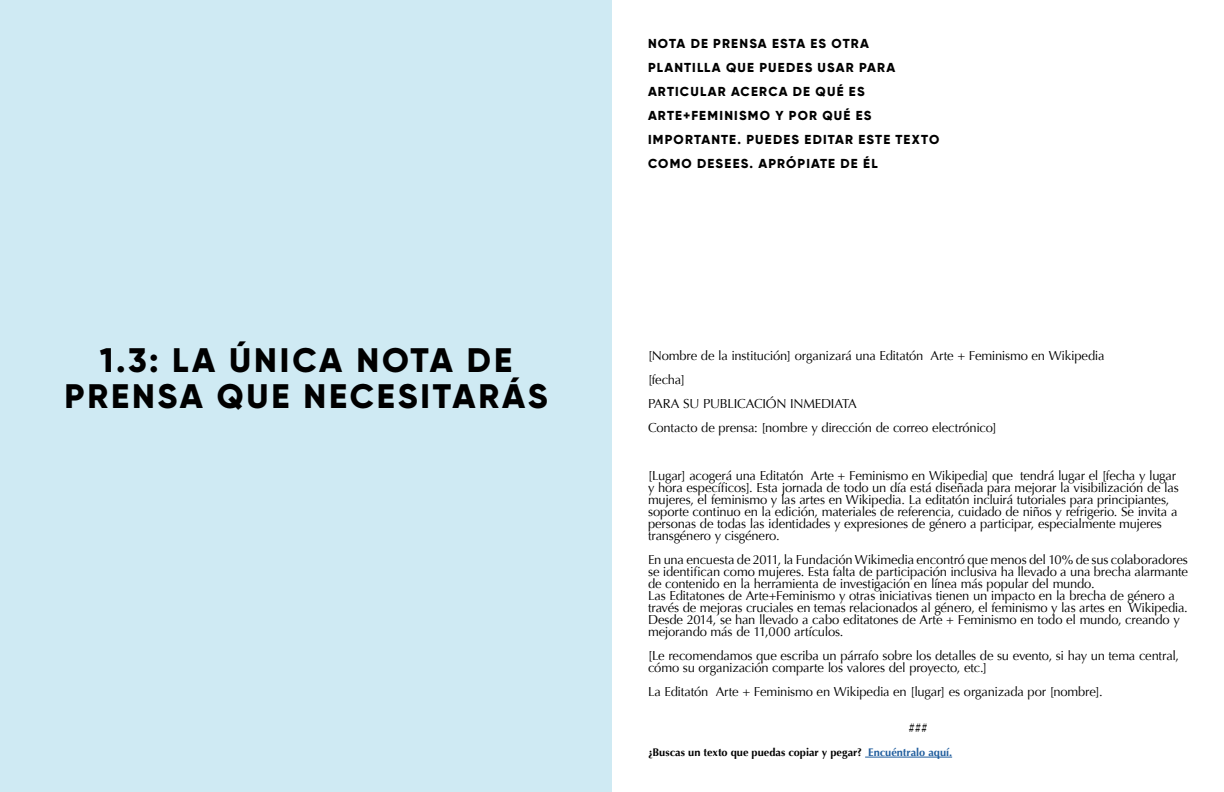
<style>
.page{position:relative;width:1224px;height:792px;background:#fff}
.page>*{position:absolute;margin:0;border:0;box-sizing:border-box;transform-origin:0 0}
.t1{font:800 34px/36px "Gilroy";letter-spacing:.085em;color:#000;text-align:center}
.t2{font:13px/12px "Optima";letter-spacing:-.015em;color:#000}
.t3{font:800 13px/24px "Gilroy";letter-spacing:.09em;color:#000}
.t4{font:700 11px "Optima";color:#000}
.s1{color:#215e9e}
</style>
<div class="page">
<div style="left:0;top:0;width:612px;height:792px;background:#cfeaf3"></div>
<hr style="left:865px;top:757px;width:87px;height:1px;background:#215e9e">
<h1 class="t1" style="left:64px;top:342px;width:485px">1.3: LA ÚNICA NOTA DE<br>PRENSA QUE NECESITARÁS</h1>
<p class="t3" style="left:648px;top:31px;width:293px">NOTA DE PRENSA ESTA ES OTRA<br>PLANTILLA QUE PUEDES USAR PARA<br>ARTICULAR ACERCA DE QUÉ ES<br>ARTE+FEMINISMO Y POR QUÉ ES<br>IMPORTANTE. PUEDES EDITAR ESTE TEXTO<br>COMO DESEES. APRÓPIATE DE ÉL</p>
<p class="t2" style="left:648px;top:344px;width:458px;line-height:24px">[Nombre de la institución] organizará una Editatón Arte + Feminismo en Wikipedia [fecha]<br>PARA SU PUBLICACIÓN INMEDIATA<br>Contacto de prensa: [nombre y dirección de correo electrónico]</p>
<p class="t2" style="left:648px;top:470px;width:532px">[Lugar] acogerá una Editatón Arte + Feminismo en Wikipedia] que tendrá lugar el [fecha y lugar y hora específicos]. Esta jornada de todo un día está diseñada para mejorar la visibilización de las mujeres, el feminismo y las artes en Wikipedia. La editatón incluirá tutoriales para principiantes, soporte continuo en la edición, materiales de referencia, cuidado de niños y refrigerio. Se invita a personas de todas las identidades y expresiones de género a participar, especialmente mujeres transgénero y cisgénero.</p>
<p class="t2" style="left:648px;top:554px;width:542px">En una encuesta de 2011, la Fundación Wikimedia encontró que menos del 10% de sus colaboradores se identifican como mujeres. Esta falta de participación inclusiva ha llevado a una brecha alarmante de contenido en la herramienta de investigación en línea más popular del mundo.<br>Las Editatones de Arte+Feminismo y otras iniciativas tienen un impacto en la brecha de género a través de mejoras cruciales en temas relacionados al género, el feminismo y las artes en Wikipedia.<br>Desde 2014, se han llevado a cabo editatones de Arte + Feminismo en todo el mundo, creando y mejorando más de 11,000 artículos.</p>
<p class="t2" style="left:648px;top:650px;width:533px">[Le recomendamos que escriba un párrafo sobre los detalles de su evento, si hay un tema central, cómo su organización comparte los valores del proyecto, etc.]</p>
<p class="t2" style="left:648px;top:686px;width:456px">La Editatón Arte + Feminismo en Wikipedia en [lugar] es organizada por [nombre].</p>
<p class="t2" style="left:908px;top:722px;width:21px">###</p>
<p class="t4" style="left:648px;top:746px;width:306px">¿Buscas un texto que puedas copiar y pegar? <span class="s1">Encuéntralo aquí.</span></p>
</div>
